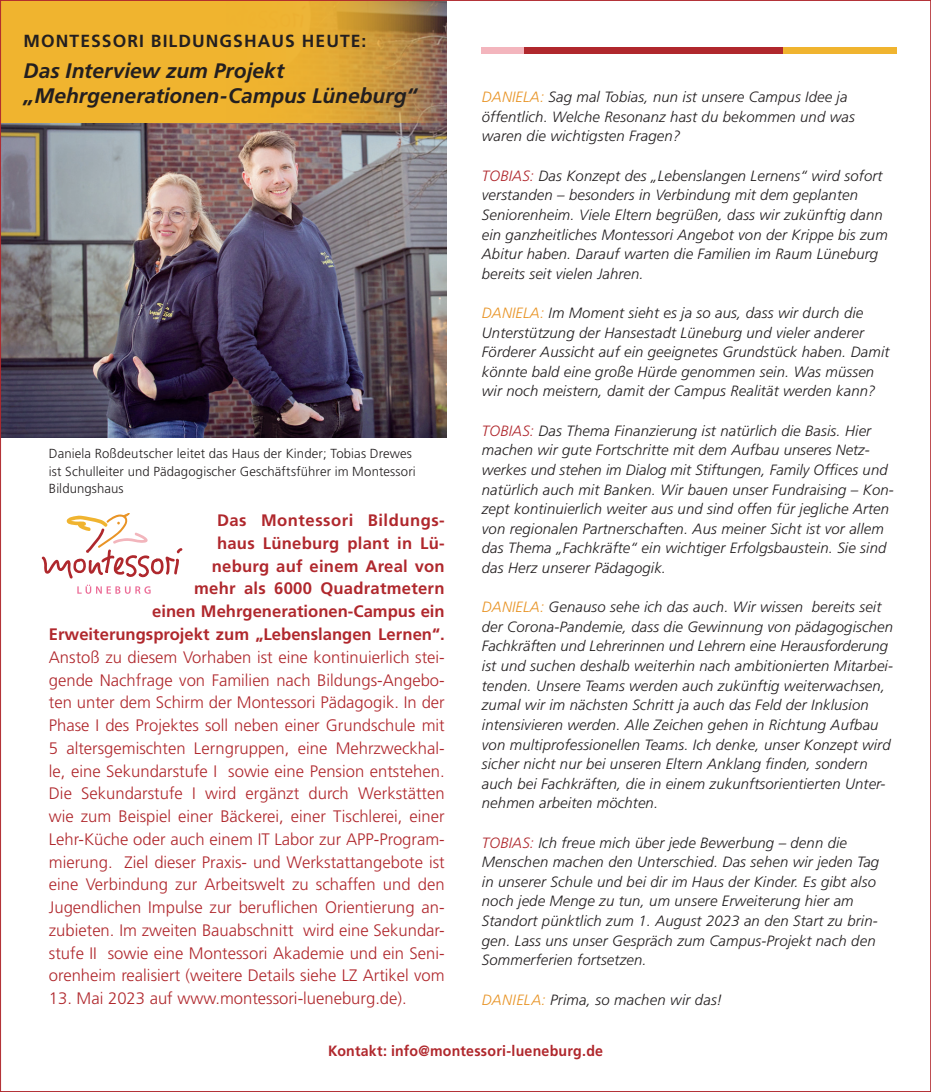
<style>
.page{position:relative;width:931px;height:1092px;background:#fff}
.page>*{position:absolute;margin:0;border:0;box-sizing:border-box;transform-origin:0 0}
.t1{font:italic 700 21px/24.5px "Frutiger LT Std";color:#231f20}
.t2{font:700 17.5px "Frutiger LT Std";letter-spacing:.06em;color:#231f20}
.t3{font:300 16.62px/22.8px "Frutiger LT Std";color:#b0282d;text-align:justify}
.t4{font:700 16.62px/22.8px "Frutiger LT Std";letter-spacing:.015em;color:#b0282d;text-align:right}
.t5{font:italic 300 14.88px/19.6px "Frutiger LT Std";letter-spacing:.01em;color:#231f20}
.t6{font:700 14.88px "Frutiger LT Std";letter-spacing:.015em;color:#b0282d;scale:.95 1}
.t7{font:300 13.12px/17.5px "Frutiger LT Std";letter-spacing:.01em;color:#231f20}
.s1{color:#e89426}
.s2{color:#b0282d}
</style>
<div class="page">
<img style="left:2px;top:2px;width:444px;height:435px">
<svg style="left:2px;top:2px;width:442px;height:121px;background:#e3aa34"></svg>
<div style="left:481px;top:47px;width:44px;height:7px;background:#f3b5bd"></div>
<div style="left:693px;top:47px;width:202px;height:7px;background:#f0b42f"></div>
<div style="left:524px;top:47px;width:258px;height:7px;background:#b0282d"></div>
<svg style="left:77px;top:584px;width:73px;height:9px"></svg>
<svg style="left:42px;top:513px;width:140px;height:65px"></svg>
<p class="t2" style="left:24px;top:30px;width:344px">MONTESSORI BILDUNGSHAUS HEUTE:</p>
<h1 class="t1" style="left:24px;top:59px;width:395px">Das Interview zum Projekt „Mehrgenerationen-Campus Lüneburg“</h1>
<p class="t5" style="left:481px;top:87px;width:374px"><span class="s1">DANIELA:</span> Sag mal Tobias, nun ist unsere Campus Idee ja öffentlich. Welche Resonanz hast du bekommen und was waren die wichtigsten Fragen?</p>
<p class="t5" style="left:481px;top:166px;width:407px"><span class="s2">TOBIAS:</span> Das Konzept des „Lebenslangen Lernens“ wird sofort verstanden – besonders in Verbindung mit dem geplanten Seniorenheim. Viele Eltern begrüßen, dass wir zukünftig dann ein ganzheitliches Montessori Angebot von der Krippe bis zum Abitur haben. Darauf warten die Familien im Raum Lüneburg bereits seit vielen Jahren.</p>
<p class="t5" style="left:481px;top:303px;width:409px"><span class="s1">DANIELA:</span> Im Moment sieht es ja so aus, dass wir durch die Unterstützung der Hansestadt Lüneburg und vieler anderer Förderer Aussicht auf ein geeignetes Grundstück haben. Damit könnte bald eine große Hürde genommen sein. Was müssen wir noch meistern, damit der Campus Realität werden kann?</p>
<p class="t5" style="left:481px;top:421px;width:413px"><span class="s2">TOBIAS:</span> Das Thema Finanzierung ist natürlich die Basis. Hier machen wir gute Fortschritte mit dem Aufbau unseres Netz&shy;werkes und stehen im Dialog mit Stiftungen, Family Offices und natürlich auch mit Banken. Wir bauen unser Fundraising – Kon&shy;zept kontinuierlich weiter aus und sind offen für jegliche Arten von regionalen Partnerschaften. Aus meiner Sicht ist vor allem das Thema „Fachkräfte“ ein wichtiger Erfolgsbaustein. Sie sind das Herz unserer Pädagogik.</p>
<p class="t5" style="left:481px;top:597px;width:412px"><span class="s1">DANIELA:</span> Genauso sehe ich das auch. Wir wissen bereits seit der Corona-Pandemie, dass die Gewinnung von pädagogischen Fachkräften und Lehrerinnen und Lehrern eine Herausforderung ist und suchen deshalb weiterhin nach ambitionierten Mitarbei&shy;tenden. Unsere Teams werden auch zukünftig weiterwachsen, zumal wir im nächsten Schritt ja auch das Feld der Inklusion intensivieren werden. Alle Zeichen gehen in Richtung Aufbau von multiprofessionellen Teams. Ich denke, unser Konzept wird sicher nicht nur bei unseren Eltern Anklang finden, sondern auch bei Fachkräften, die in einem zukunftsorientierten Unter&shy;nehmen arbeiten möchten.</p>
<p class="t5" style="left:481px;top:832px;width:398px"><span class="s2">TOBIAS:</span> Ich freue mich über jede Bewerbung – denn die Menschen machen den Unterschied. Das sehen wir jeden Tag in unserer Schule und bei dir im Haus der Kinder. Es gibt also noch jede Menge zu tun, um unsere Erweiterung hier am Standort pünktlich zum 1. August 2023 an den Start zu brin&shy;gen. Lass uns unser Gespräch zum Campus-Projekt nach den Sommerferien fortsetzen.</p>
<p class="t5" style="left:481px;top:989px;width:242px"><span class="s1">DANIELA:</span> Prima, so machen wir das!</p>
<p class="t7" style="left:49px;top:445px;width:368px">Daniela Roßdeutscher leitet das Haus der Kinder; Tobias Drewes ist Schulleiter und Pädagogischer Geschäftsführer im Montessori<br>Bildungshaus</p>
<p class="t4" style="left:49px;top:509px;width:397px">Das Montessori Bildungs-<br>haus Lüneburg plant in Lü-<br>neburg auf einem Areal von<br>mehr als 6000 Quadratmetern<br>einen Mehrgenerationen-Campus ein<br>Erweiterungsprojekt zum „Lebenslangen Lernen“.</p>
<p class="t3" style="left:49px;top:645px;width:397px">Anstoß zu diesem Vorhaben ist eine kontinuierlich stei&shy;gende Nachfrage von Familien nach Bildungs-Angebo&shy;ten unter dem Schirm der Montessori Pädagogik. In der Phase I des Projektes soll neben einer Grundschule mit 5 altersgemischten Lerngruppen, eine Mehrzweckhal&shy;le, eine Sekundarstufe I sowie eine Pension entstehen.<br>Die Sekundarstufe I wird ergänzt durch Werkstätten wie zum Beispiel einer Bäckerei, einer Tischlerei, einer Lehr-Küche oder auch einem IT Labor zur APP-Program&shy;mierung. Ziel dieser Praxis- und Werkstattangebote ist eine Verbindung zur Arbeitswelt zu schaffen und den Jugendlichen Impulse zur beruflichen Orientierung an&shy;zubieten. Im zweiten Bauabschnitt wird eine Sekundar&shy;stufe II sowie eine Montessori Akademie und ein Seni&shy;orenheim realisiert (weitere Details siehe LZ Artikel vom</p>
<p class="t3" style="left:49px;top:987px;width:359px">13. Mai 2023 auf www.montessori-lueneburg.de).</p>
<p class="t6" style="left:328px;top:1041px;width:291px">Kontakt: info@montessori-lueneburg.de</p>
</div>
